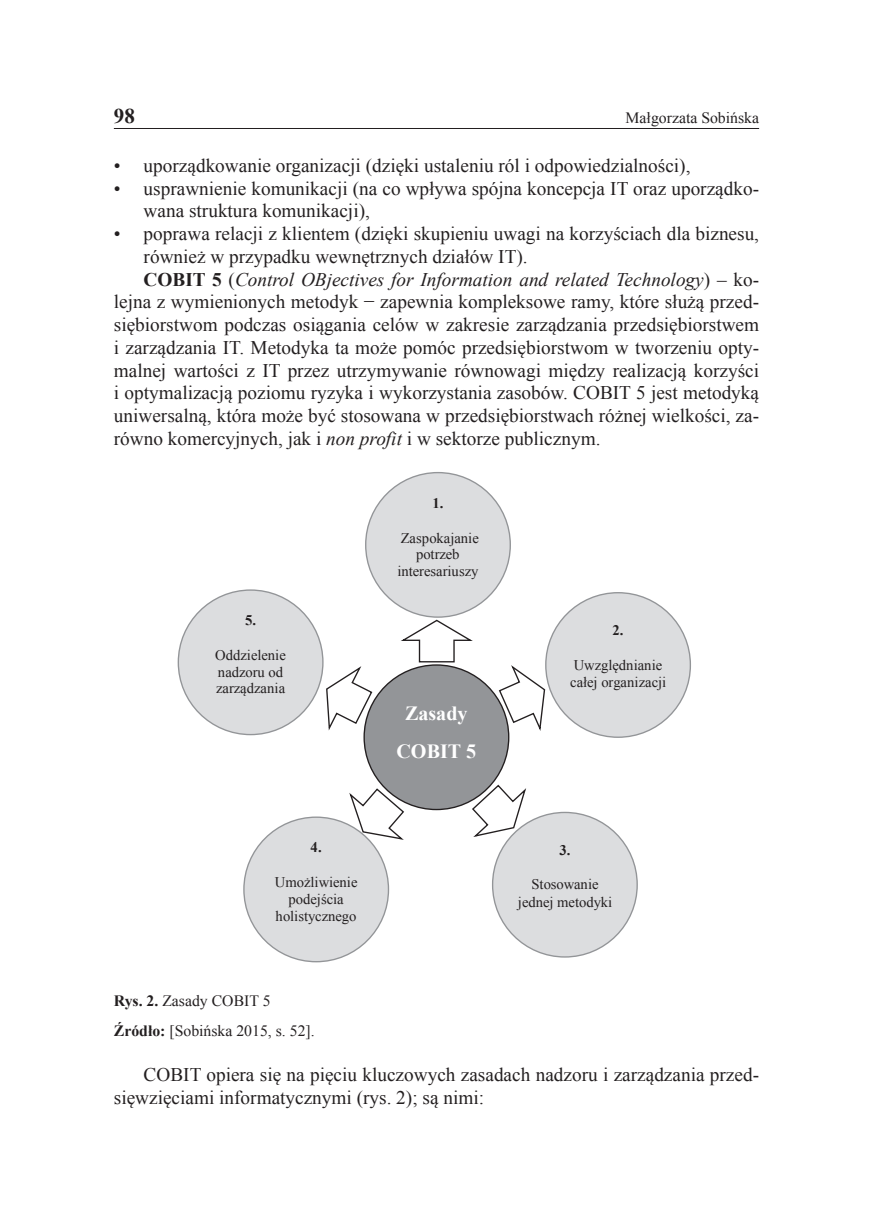
<style>
.page{position:relative;width:873px;height:1220px;background:#fff}
.page>*{position:absolute;margin:0;border:0;box-sizing:border-box;transform-origin:0 0}
.t1{font:700 21px "Times New Roman";color:#231f20}
.t2{font:700 20.12px/38px "Times New Roman";color:#fff;text-align:center}
.tekst_podstawowy{font:19.25px/22.8px "Times New Roman";color:#231f20}
.źródło_tab{font:15.75px "Times New Roman";color:#231f20}
.tyt_rysunku{font:15.75px "Times New Roman";color:#231f20}
.t3{font:14.7px/16.6px "Times New Roman";color:#231f20;text-align:center}
.t4{font:700 14.7px "Times New Roman";color:#231f20}
.s1{font-weight:700}
.s2{font-style:italic}
</style>
<div class="page">
<hr style="left:114px;top:128px;width:645px;height:1px;background:#231f20">
<div style="left:244px;top:817px;width:144px;height:144px;background:#dcdddf;border-radius:50%"></div>
<div style="left:364px;top:665px;width:144px;height:144px;background:#939598;border-radius:50%"></div>
<div style="left:492px;top:812px;width:145px;height:145px;background:#dcdddf;border-radius:50%"></div>
<div style="left:545px;top:593px;width:145px;height:144px;background:#dcdddf;border-radius:50%"></div>
<div style="left:366px;top:473px;width:144px;height:144px;background:#dcdddf;border-radius:50%"></div>
<div style="left:178px;top:590px;width:145px;height:144px;background:#dcdddf;border-radius:50%"></div>
<svg style="left:401px;top:619px;width:72px;height:44px"></svg>
<svg style="left:498px;top:663px;width:48px;height:70px"></svg>
<svg style="left:471px;top:784px;width:56px;height:54px"></svg>
<svg style="left:348px;top:787px;width:58px;height:54px"></svg>
<svg style="left:326px;top:666px;width:47px;height:67px"></svg>
<p class="t1" style="left:114px;top:102px;width:22px">98</p>
<p class="źródło_tab" style="left:625px;top:107px;width:135px">Małgorzata Sobińska</p>
<p class="tekst_podstawowy" style="left:114px;top:154px;width:578px">• uporządkowanie organizacji (dzięki ustaleniu ról i odpowiedzialności),</p>
<p class="tekst_podstawowy" style="left:144px;top:176px;width:617px;text-indent:-30px">• usprawnienie komunikacji (na co wpływa spójna koncepcja IT oraz uporządko&shy;wana struktura komunikacji),</p>
<p class="tekst_podstawowy" style="left:144px;top:222px;width:617px;text-indent:-30px">• poprawa relacji z klientem (dzięki skupieniu uwagi na korzyściach dla biznesu, również w przypadku wewnętrznych działów IT).</p>
<p class="tekst_podstawowy" style="left:114px;top:267px;width:646px;text-align:justify;text-indent:30px"><span class="s1">COBIT 5</span> (<span class="s2">Control OBjectives for Information and related Technology</span>) – ko&shy;lejna z wymienionych metodyk − zapewnia kompleksowe ramy, które służą przed&shy;siębiorstwom podczas osiągania celów w zakresie zarządzania przedsiębiorstwem i zarządzania IT. Metodyka ta może pomóc przedsiębiorstwom w tworzeniu opty&shy;malnej wartości z IT przez utrzymywanie równowagi między realizacją korzyści i optymalizacją poziomu ryzyka i wykorzystania zasobów. COBIT 5 jest metodyką uniwersalną, która może być stosowana w przedsiębiorstwach różnej wielkości, za&shy;równo komercyjnych, jak i <span class="s2">non profit</span> i w sektorze publicznym.</p>
<p class="t4" style="left:245px;top:610px;width:13px">5.</p>
<p class="t3" style="left:215px;top:646px;width:72px;text-align:left">Oddzielenie nadzoru od zarządzania</p>
<p class="t4" style="left:310px;top:837px;width:13px">4.</p>
<p class="t3" style="left:275px;top:873px;width:84px">Umożliwienie podejścia holistycznego</p>
<p class="t4" style="left:432px;top:493px;width:13px">1.</p>
<p class="t3" style="left:397px;top:529px;width:83px">Zaspokajanie potrzeb interesariuszy</p>
<p class="t2" style="left:396px;top:694px;width:81px">Zasady<br>COBIT 5</p>
<p class="t4" style="left:612px;top:620px;width:13px">2.</p>
<p class="t3" style="left:570px;top:656px;width:98px;line-height:17.5px;text-align:left">Uwzględnianie całej organizacji</p>
<p class="t4" style="left:559px;top:839px;width:13px">3.</p>
<p class="t3" style="left:518px;top:876px;width:96px">Stosowanie jednej metodyki</p>
<p class="tyt_rysunku" style="left:114px;top:990px;width:158px"><span class="s1">Rys. 2.</span> Zasady COBIT 5</p>
<p class="źródło_tab" style="left:114px;top:1020px;width:202px"><span class="s1">Źródło:</span> [Sobińska 2015, s. 52].</p>
<p class="tekst_podstawowy" style="left:114px;top:1063px;width:646px;text-indent:30px">COBIT opiera się na pięciu kluczowych zasadach nadzoru i zarządzania przed&shy;sięwzięciami informatycznymi (rys. 2); są nimi:</p>
</div>
